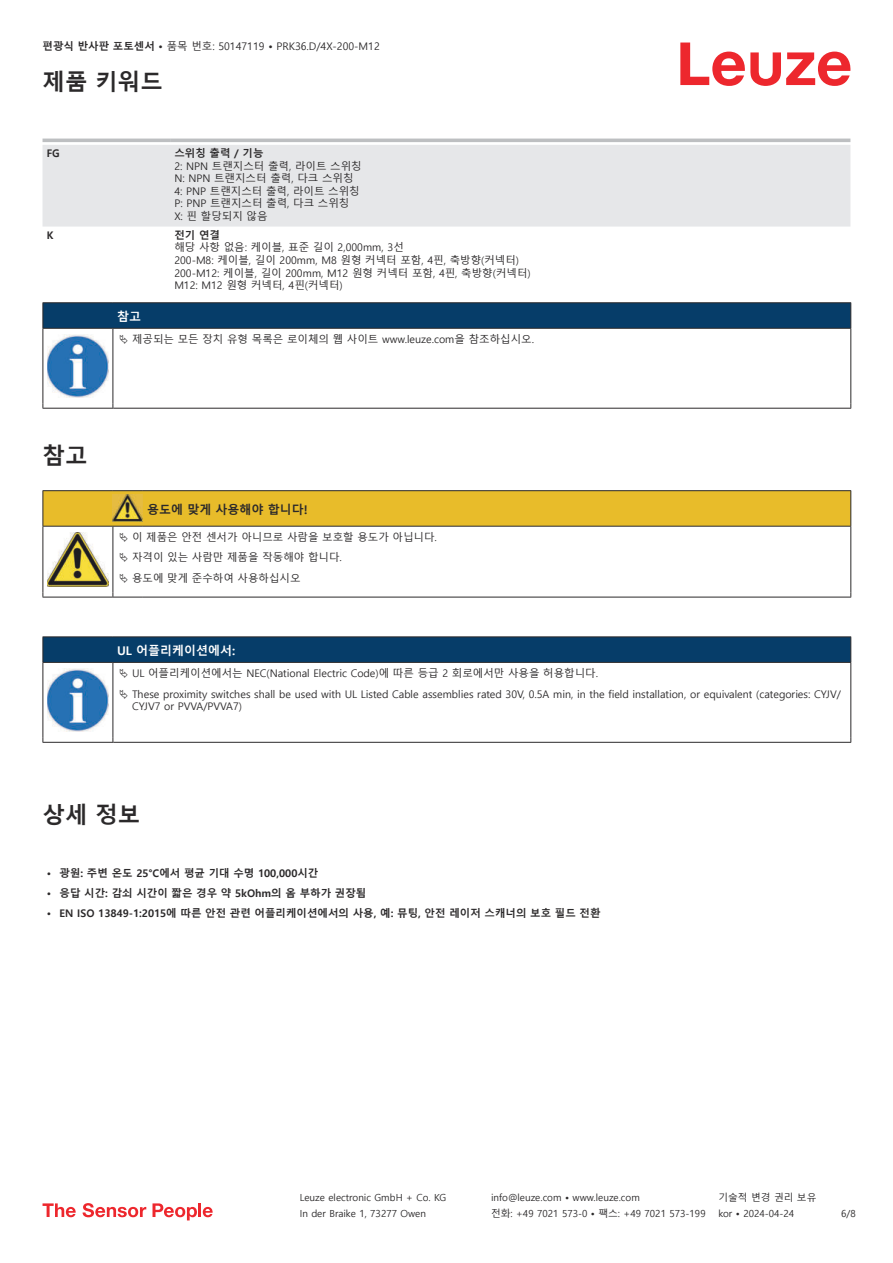
<style>
.page{position:relative;width:893px;height:1263px;background:#fff}
.page>*{position:absolute;margin:0;border:0;box-sizing:border-box;transform-origin:0 0}
.t1{font:700 22.5px "Malgun Gothic";color:#2b292a}
.t2{font:700 12px "Malgun Gothic";color:#fff}
.t3{font:700 12px "Malgun Gothic";color:#2b292a}
.t4{font:10.5px/12.6px "Malgun Gothic";color:#2b292a}
.t5{font:700 10.5px "Malgun Gothic";color:#2b292a}
.t6{font:9.75px "Malgun Gothic";color:#2b292a}
.s1{font-weight:700}
</style>
<div class="page">
<svg style="left:680px;top:43px;width:170px;height:43px"></svg>
<svg style="left:43px;top:138px;width:807px;height:1px"></svg>
<div style="left:43px;top:145px;width:807px;height:82px;background:#e6e7e9"></div>
<hr style="left:43px;top:139px;width:127px;height:3px;background:#bdbfc1">
<hr style="left:170px;top:139px;width:680px;height:3px;background:#bdbfc1">
<svg style="left:43px;top:1203px;width:33px;height:14px"></svg>
<svg style="left:83px;top:1203px;width:63px;height:14px"></svg>
<svg style="left:153px;top:1203px;width:44px;height:17px"></svg>
<hr style="left:198px;top:1203px;width:3px;height:14px;background:#ed272d">
<svg style="left:203px;top:1207px;width:10px;height:10px"></svg>
<svg style="left:44px;top:329px;width:806px;height:79px"></svg>
<hr style="left:43px;top:302px;width:70px;height:1px;background:#2b292a">
<hr style="left:43px;top:328px;width:70px;height:1px;background:#2b292a">
<hr style="left:113px;top:302px;width:738px;height:1px;background:#2b292a">
<svg style="left:43px;top:303px;width:808px;height:25px;background:#063c67"></svg>
<hr style="left:113px;top:328px;width:738px;height:1px;background:#2b292a">
<hr style="left:43px;top:329px;width:1px;height:75px;background:#2b292a">
<hr style="left:113px;top:329px;width:1px;height:75px;background:#2b292a">
<hr style="left:850px;top:329px;width:1px;height:75px;background:#2b292a">
<hr style="left:43px;top:408px;width:70px;height:1px;background:#2b292a">
<hr style="left:113px;top:408px;width:738px;height:1px;background:#2b292a">
<img style="left:47px;top:335px;width:61px;height:62px">
<div style="left:115px;top:329px;width:734px;height:20px;background:#fff"></div>
<hr style="left:43px;top:490px;width:70px;height:1px;background:#2b292a">
<hr style="left:113px;top:490px;width:30px;height:1px;background:#2b292a">
<hr style="left:143px;top:490px;width:708px;height:1px;background:#2b292a">
<hr style="left:43px;top:597px;width:70px;height:1px;background:#2b292a">
<hr style="left:113px;top:597px;width:30px;height:1px;background:#2b292a">
<hr style="left:143px;top:597px;width:708px;height:1px;background:#2b292a">
<svg style="left:44px;top:716px;width:806px;height:26px"></svg>
<hr style="left:43px;top:636px;width:70px;height:1px;background:#2b292a">
<hr style="left:113px;top:636px;width:738px;height:1px;background:#2b292a">
<hr style="left:43px;top:663px;width:1px;height:75px;background:#2b292a">
<hr style="left:113px;top:663px;width:1px;height:75px;background:#2b292a">
<hr style="left:850px;top:663px;width:1px;height:75px;background:#2b292a">
<hr style="left:43px;top:742px;width:70px;height:1px;background:#2b292a">
<hr style="left:113px;top:742px;width:738px;height:1px;background:#2b292a">
<img style="left:47px;top:716px;width:61px;height:16px">
<svg style="left:43px;top:491px;width:808px;height:106px"></svg>
<svg style="left:43px;top:637px;width:808px;height:79px"></svg>
<p class="t4" style="left:43px;top:40px;width:339px"><span class="s1">편광식 반사판 포토센서 •</span> 품목 번호: 50147119 <span class="s1">•</span> PRK36.D/4X-200-M12</p>
<h1 class="t1" style="left:43px;top:69px;width:122px">제품 키워드</h1>
<p class="t5" style="left:47px;top:147px;width:15px">FG</p>
<p class="t5" style="left:174px;top:147px;width:91px">스위칭 출력 / 기능</p>
<p class="t4" style="left:174px;top:160px;width:189px">2: NPN 트랜지스터 출력, 라이트 스위칭<br>N: NPN 트랜지스터 출력, 다크 스위칭<br>4: PNP 트랜지스터 출력, 라이트 스위칭<br>P: PNP 트랜지스터 출력, 다크 스위칭<br>X: 핀 할당되지 않음</p>
<p class="t5" style="left:47px;top:229px;width:8px">K</p>
<p class="t5" style="left:174px;top:229px;width:47px">전기 연결</p>
<p class="t4" style="left:174px;top:241px;width:358px">해당 사항 없음: 케이블, 표준 길이 2,000mm, 3선<br>200-M8: 케이블, 길이 200mm, M8 원형 커넥터 포함, 4핀, 축방향(커넥터)<br>200-M12: 케이블, 길이 200mm, M12 원형 커넥터 포함, 4핀, 축방향(커넥터)<br>M12: M12 원형 커넥터, 4핀(커넥터)</p>
<p class="t2" style="left:117px;top:309px;width:25px">참고</p>
<p class="t4" style="left:132px;top:333px;width:403px">제공되는 모든 장치 유형 목록은 로이체의 웹 사이트 www.leuze.com을 참조하십시오.</p>
<h1 class="t1" style="left:43px;top:442px;width:46px">참고</h1>
<p class="t3" style="left:147px;top:502px;width:162px">용도에 맞게 사용해야 합니다!</p>
<p class="t4" style="left:132px;top:527px;width:306px;line-height:20.2px">이 제품은 안전 센서가 아니므로 사람을 보호할 용도가 아닙니다. 자격이 있는 사람만 제품을 작동해야 합니다.<br>용도에 맞게 준수하여 사용하십시오</p>
<p class="t2" style="left:117px;top:643px;width:120px">UL 어플리케이션에서:</p>
<p class="t4" style="left:132px;top:663px;width:710px;line-height:20.2px">UL 어플리케이션에서는 NEC(National Electric Code)에 따른 등급 2 회로에서만 사용을 허용합니다.<br>These proximity switches shall be used with UL Listed Cable assemblies rated 30V, 0.5A min, in the field installation, or equivalent (categories: CYJV/</p>
<p class="t4" style="left:132px;top:700px;width:112px">CYJV7 or PVVA/PVVA7)</p>
<h1 class="t1" style="left:43px;top:802px;width:99px">상세 정보</h1>
<p class="t5" style="left:47px;top:866px;width:273px">• 광원: 주변 온도 25°C에서 평균 기대 수명 100,000시간</p>
<p class="t5" style="left:47px;top:887px;width:321px">• 응답 시간: 감쇠 시간이 짧은 경우 약 5kOhm의 옴 부하가 권장됨</p>
<p class="t5" style="left:47px;top:907px;width:555px">• EN ISO 13849-1:2015에 따른 안전 관련 어플리케이션에서의 사용, 예: 뮤팅, 안전 레이저 스캐너의 보호 필드 전환</p>
<p class="t6" style="left:300px;top:1192px;width:148px">Leuze electronic GmbH + Co. KG</p>
<p class="t6" style="left:491px;top:1192px;width:150px">info@leuze.com • www.leuze.com</p>
<p class="t6" style="left:718px;top:1192px;width:100px">기술적 변경 권리 보유</p>
<p class="t6" style="left:300px;top:1208px;width:128px">In der Braike 1, 73277 Owen</p>
<p class="t6" style="left:491px;top:1208px;width:216px">전화: +49 7021 573-0 • 팩스: +49 7021 573-199</p>
<p class="t6" style="left:718px;top:1208px;width:77px">kor • 2024-04-24</p>
<p class="t6" style="left:841px;top:1210px;width:16px">6/8</p>
</div>
